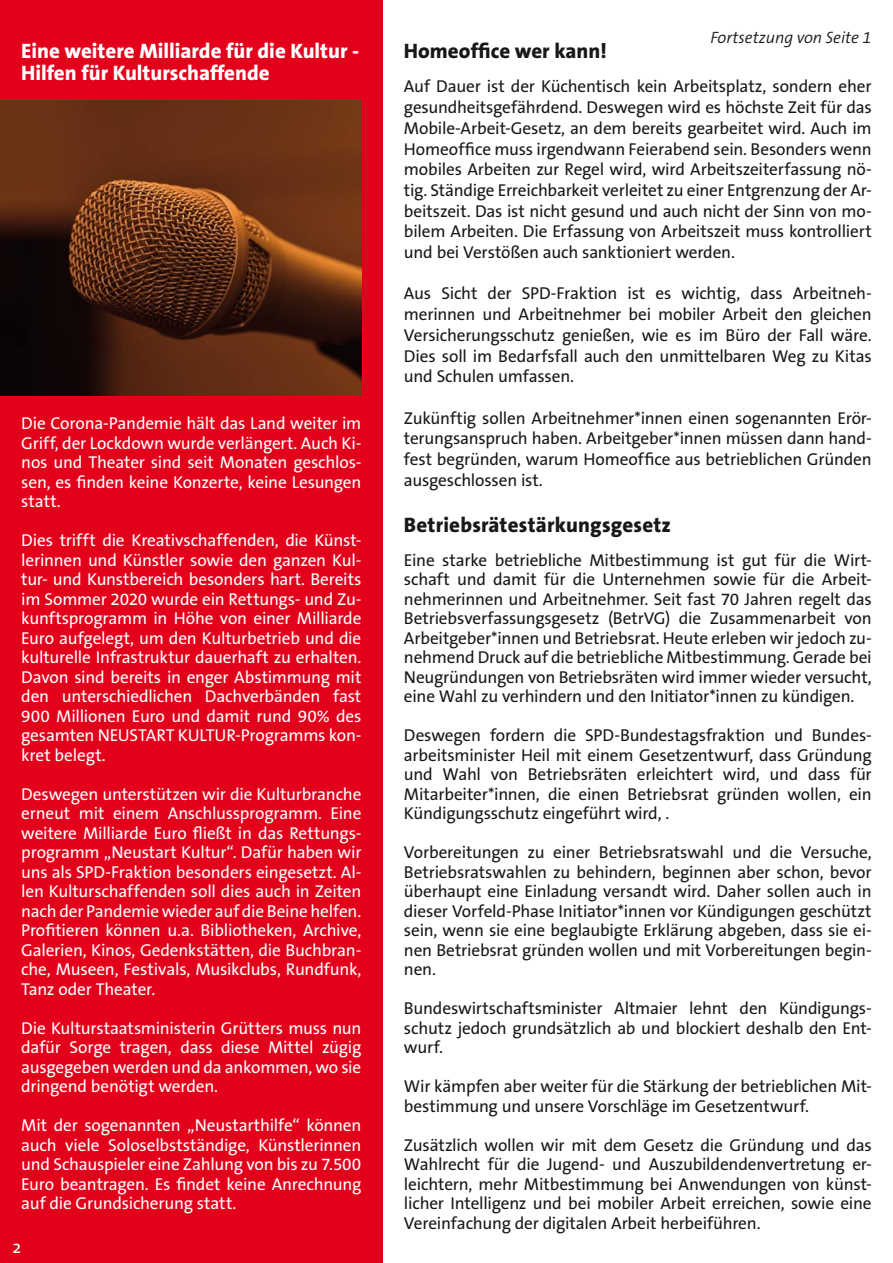
<style>
.page{position:relative;width:893px;height:1263px;background:#fff}
.page>*{position:absolute;margin:0;border:0;box-sizing:border-box;transform-origin:0 0}
.t1{font:800 21px/21.3px "The Sans B8";color:#fff}
.t2{font:800 21px "The Sans B8";letter-spacing:.01em;color:#1a171b}
.t3{font:18px "The Sans";color:#fff}
.t4{font:17.25px/19.5px "The Sans B5 Plain";letter-spacing:-.015em;color:#1a171b;text-align:justify}
.t5{font:17.25px/19.5px "The Sans B5 Plain";letter-spacing:-.015em;color:#fff;text-align:justify}
.t6{font:italic 300 16.5px "The Sans B4";color:#1a171b}
</style>
<div class="page">
<div style="left:0;top:0;width:383px;height:1263px;background:#e2001b"></div>
<img style="left:0;top:101px;width:361px;height:294px">
<p class="t1" style="left:21px;top:41px;width:339px">Eine weitere Milliarde für die Kultur -<br>Hilfen für Kulturschaffende</p>
<p class="t5" style="left:21px;top:414px;width:342px">Die Corona-Pandemie hält das Land weiter im Griff, der Lockdown wurde verlängert. Auch Ki&shy;nos und Theater sind seit Monaten geschlos&shy;sen, es finden keine Konzerte, keine Lesungen statt.</p>
<p class="t5" style="left:21px;top:531px;width:342px">Dies trifft die Kreativschaffenden, die Künst&shy;lerinnen und Künstler sowie den ganzen Kul&shy;tur- und Kunstbereich besonders hart. Bereits im Sommer 2020 wurde ein Rettungs- und Zu&shy;kunftsprogramm in Höhe von einer Milliarde Euro aufgelegt, um den Kulturbetrieb und die kulturelle Infrastruktur dauerhaft zu erhalten.<br>Davon sind bereits in enger Abstimmung mit den unterschiedlichen Dachverbänden fast 900 Millionen Euro und damit rund 90% des gesamten NEUSTART KULTUR-Programms kon&shy;kret belegt.</p>
<p class="t5" style="left:21px;top:785px;width:342px">Deswegen unterstützen wir die Kulturbranche erneut mit einem Anschlussprogramm. Eine weitere Milliarde Euro fließt in das Rettungs&shy;programm „Neustart Kultur“. Dafür haben wir uns als SPD-Fraktion besonders eingesetzt. Al&shy;len Kulturschaffenden soll dies auch in Zeiten nach der Pandemie wieder auf die Beine helfen.<br>Profitieren können u.a. Bibliotheken, Archive, Galerien, Kinos, Gedenkstätten, die Buchbran&shy;che, Museen, Festivals, Musikclubs, Rundfunk, Tanz oder Theater.</p>
<p class="t5" style="left:21px;top:1019px;width:342px">Die Kulturstaatsministerin Grütters muss nun dafür Sorge tragen, dass diese Mittel zügig ausgegeben werden und da ankommen, wo sie dringend benötigt werden.</p>
<p class="t5" style="left:21px;top:1116px;width:342px">Mit der sogenannten „Neustarthilfe“ können auch viele Soloselbstständige, Künstlerinnen und Schauspieler eine Zahlung von bis zu 7.500<br>Euro beantragen. Es findet keine Anrechnung auf die Grundsicherung statt.</p>
<p class="t3" style="left:13px;top:1235px;width:10px">2</p>
<p class="t6" style="left:710px;top:28px;width:163px">Fortsetzung von Seite 1</p>
<p class="t2" style="left:404px;top:40px;width:205px">Homeoffice wer kann!</p>
<p class="t4" style="left:404px;top:77px;width:469px;line-height:20.7px">Auf Dauer ist der Küchentisch kein Arbeitsplatz, sondern eher gesundheitsgefährdend. Deswegen wird es höchste Zeit für das Mobile-Arbeit-Gesetz, an dem bereits gearbeitet wird. Auch im Homeoffice muss irgendwann Feierabend sein. Besonders wenn mobiles Arbeiten zur Regel wird, wird Arbeitszeiterfassung nö&shy;tig. Ständige Erreichbarkeit verleitet zu einer Entgrenzung der Ar&shy;beitszeit. Das ist nicht gesund und auch nicht der Sinn von mo&shy;bilem Arbeiten. Die Erfassung von Arbeitszeit muss kontrolliert und bei Verstößen auch sanktioniert werden.</p>
<p class="t4" style="left:404px;top:284px;width:469px;line-height:20.7px">Aus Sicht der SPD-Fraktion ist es wichtig, dass Arbeitneh&shy;merinnen und Arbeitnehmer bei mobiler Arbeit den gleichen Versicherungsschutz genießen, wie es im Büro der Fall wäre.<br>Dies soll im Bedarfsfall auch den unmittelbaren Weg zu Kitas und Schulen umfassen.</p>
<p class="t4" style="left:404px;top:408px;width:469px;line-height:20.7px">Zukünftig sollen Arbeitnehmer*innen einen sogenannten Erör&shy;terungsanspruch haben. Arbeitgeber*innen müssen dann hand&shy;fest begründen, warum Homeoffice aus betrieblichen Gründen ausgeschlossen ist.</p>
<p class="t2" style="left:404px;top:513px;width:269px">Betriebsrätestärkungsgesetz</p>
<p class="t4" style="left:404px;top:551px;width:469px">Eine starke betriebliche Mitbestimmung ist gut für die Wirt&shy;schaft und damit für die Unternehmen sowie für die Arbeit&shy;nehmerinnen und Arbeitnehmer. Seit fast 70 Jahren regelt das Betriebsverfassungsgesetz (BetrVG) die Zusammenarbeit von Arbeitgeber*innen und Betriebsrat. Heute erleben wir jedoch zu&shy;nehmend Druck auf die betriebliche Mitbestimmung. Gerade bei Neugründungen von Betriebsräten wird immer wieder versucht, eine Wahl zu verhindern und den Initiator*innen zu kündigen.</p>
<p class="t4" style="left:404px;top:726px;width:469px">Deswegen fordern die SPD-Bundestagsfraktion und Bundes&shy;arbeitsminister Heil mit einem Gesetzentwurf, dass Gründung und Wahl von Betriebsräten erleichtert wird, und dass für Mitarbeiter*innen, die einen Betriebsrat gründen wollen, ein Kündigungsschutz eingeführt wird, .</p>
<p class="t4" style="left:404px;top:843px;width:469px">Vorbereitungen zu einer Betriebsratswahl und die Versuche, Betriebsratswahlen zu behindern, beginnen aber schon, bevor überhaupt eine Einladung versandt wird. Daher sollen auch in dieser Vorfeld-Phase Initiator*innen vor Kündigungen geschützt sein, wenn sie eine beglaubigte Erklärung abgeben, dass sie ei&shy;nen Betriebsrat gründen wollen und mit Vorbereitungen begin&shy;nen.</p>
<p class="t4" style="left:404px;top:999px;width:469px">Bundeswirtschaftsminister Altmaier lehnt den Kündigungs&shy;schutz jedoch grundsätzlich ab und blockiert deshalb den Ent&shy;wurf.</p>
<p class="t4" style="left:404px;top:1077px;width:469px">Wir kämpfen aber weiter für die Stärkung der betrieblichen Mit&shy;bestimmung und unsere Vorschläge im Gesetzentwurf.</p>
<p class="t4" style="left:404px;top:1136px;width:469px">Zusätzlich wollen wir mit dem Gesetz die Gründung und das Wahlrecht für die Jugend- und Auszubildendenvertretung er&shy;leichtern, mehr Mitbestimmung bei Anwendungen von künst&shy;licher Intelligenz und bei mobiler Arbeit erreichen, sowie eine Vereinfachung der digitalen Arbeit herbeiführen.</p>
</div>
